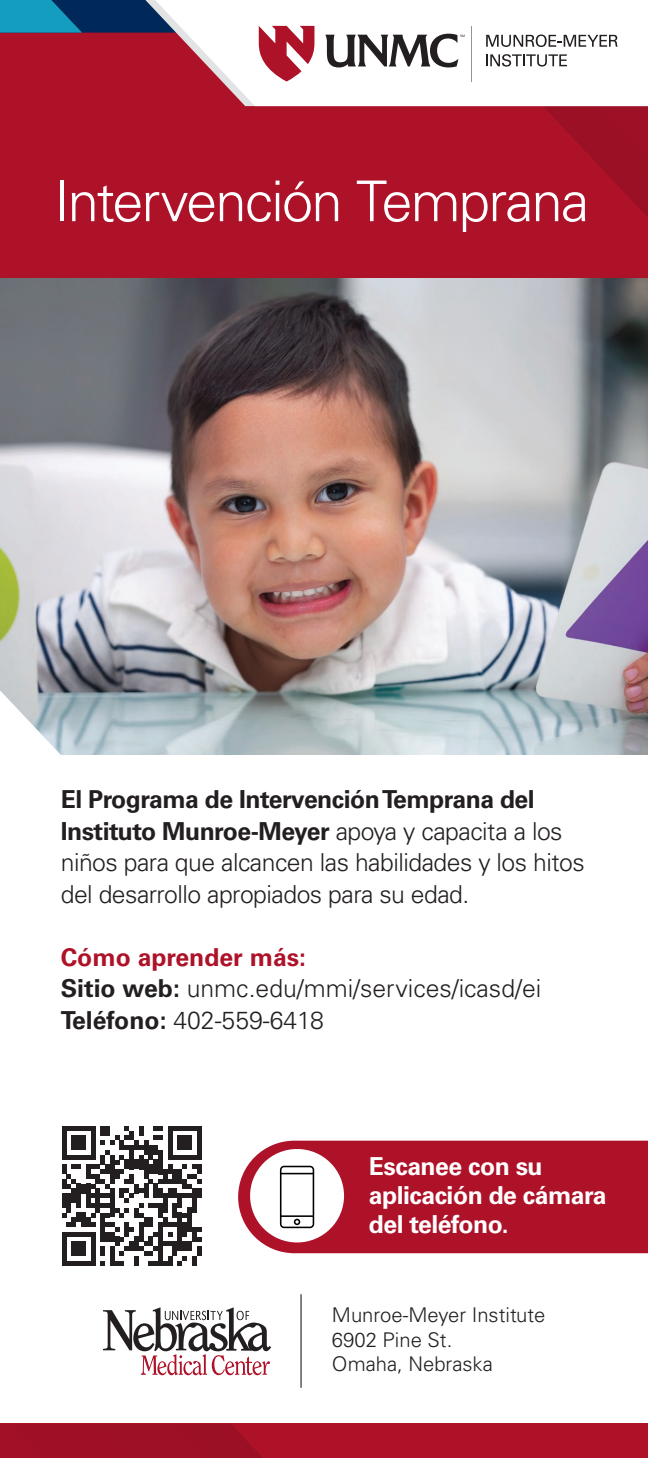
<style>
.page{position:relative;width:648px;height:1458px;background:#fff}
.page>*{position:absolute;margin:0;border:0;box-sizing:border-box;transform-origin:0 0}
.t1{font:300 56.25px "Univers LT Std";letter-spacing:-.035em;color:#fff}
.t2{font:300 24.75px/31.5px "Univers LT Std";letter-spacing:-.02em;color:#231f20}
.t3{font:300 24.75px "Univers LT Std";color:#231f20}
.t4{font:700 24.75px/29.2px "Univers LT Std";letter-spacing:-.02em;color:#fff}
.t5{font:700 24.75px "Univers LT Std";color:#ae1229}
.t6{font:300 20.25px/24.8px "Univers LT Std";color:#231f20}
.s1{font-weight:700}
</style>
<div class="page">
<div style="left:238px;top:1141px;width:410px;height:112px;background:#ae1229"></div>
<div style="left:0;top:1423px;width:648px;height:35px;background:#ae1229"></div>
<div style="left:0;top:1424px;width:262px;height:34px;background:#9e1025"></div>
<svg style="left:103px;top:1307px;width:168px;height:68px"></svg>
<hr style="left:300px;top:1294px;width:2px;height:94px;background:#231f20">
<div style="left:250px;top:1149px;width:94px;height:93px;background:#fff;border-radius:50%"></div>
<svg style="left:280px;top:1166px;width:34px;height:62px"></svg>
<img style="left:0;top:277px;width:648px;height:478px">
<div style="left:0;top:0;width:648px;height:277px;background:#ae1229"></div>
<div style="left:222px;top:0;width:426px;height:106px;background:#fff"></div>
<svg style="left:0;top:0;width:314px;height:82px"></svg>
<svg style="left:325px;top:34px;width:140px;height:33px;background:#9e9c9c"></svg>
<hr style="left:471px;top:26px;width:1px;height:55px;background:#939598">
<svg style="left:486px;top:35px;width:132px;height:12px;background:#b0aeaf"></svg>
<svg style="left:486px;top:54px;width:162px;height:284px"></svg>
<svg style="left:0;top:690px;width:79px;height:65px"></svg>
<svg style="left:62px;top:1126px;width:139px;height:140px"></svg>
<hr style="left:197px;top:1246px;width:4px;height:10px;background:#231f20">
<p class="t1" style="left:54px;top:167px;width:537px">Intervención Temprana</p>
<p class="t2" style="left:61px;top:784px;width:526px"><span class="s1">El Programa de Intervención Temprana del Instituto Munroe-Meyer</span> apoya y capacita a los niños para que alcancen las habilidades y los hitos del desarrollo apropiados para su edad.</p>
<p class="t5" style="left:61px;top:943px;width:247px">Cómo aprender más:</p>
<p class="t3" style="left:61px;top:974px;width:482px"><span class="s1">Sitio web:</span> unmc.edu/mmi/services/icasd/ei</p>
<p class="t3" style="left:61px;top:1005px;width:265px"><span class="s1">Teléfono:</span> 402-559-6418</p>
<p class="t4" style="left:369px;top:1152px;width:239px">Escanee con su aplicación de cámara del teléfono.</p>
<p class="t6" style="left:332px;top:1302px;width:215px">Munroe-Meyer Institute<br>6902 Pine St.<br>Omaha, Nebraska</p>
</div>
